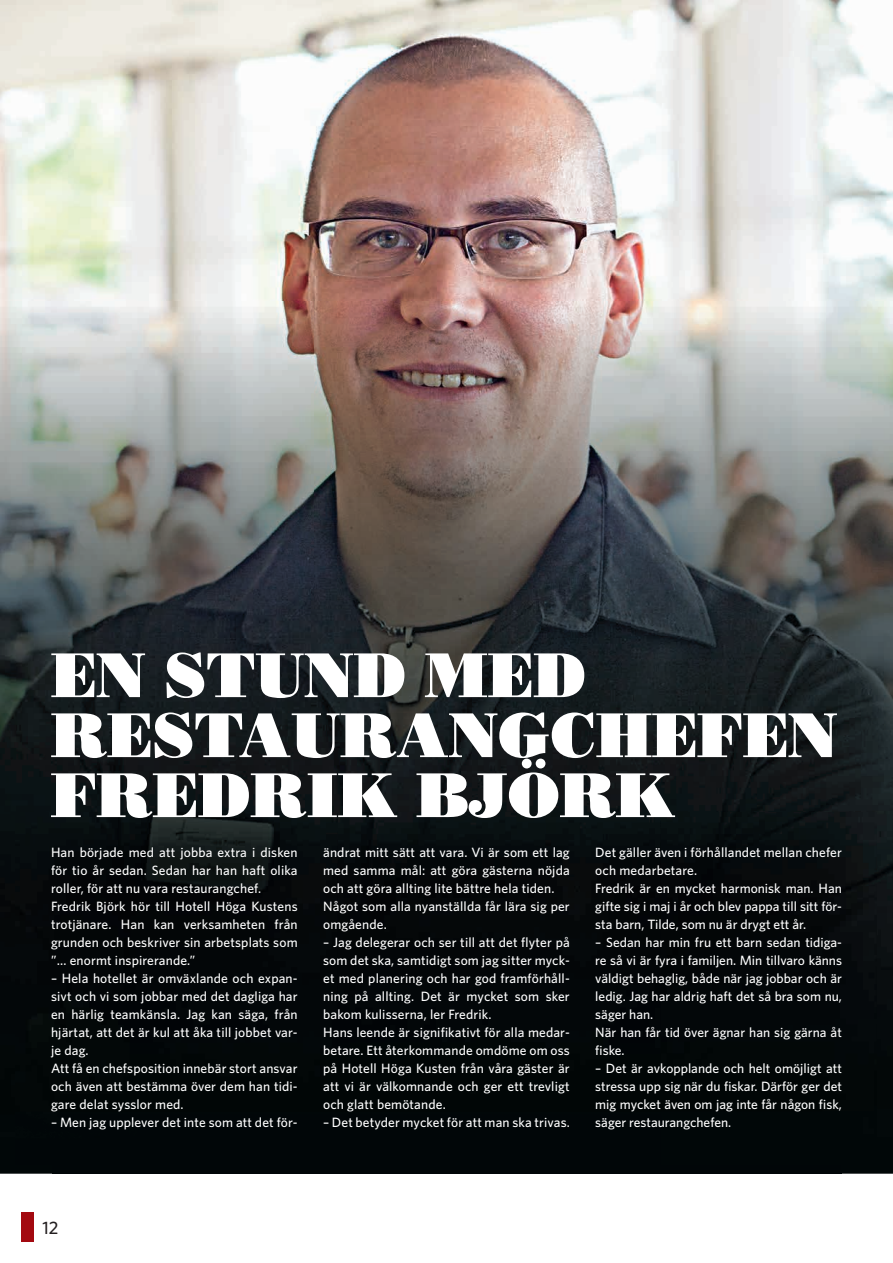
<style>
.page{position:relative;width:893px;height:1263px;background:#fff}
.page>*{position:absolute;margin:0;border:0;box-sizing:border-box;transform-origin:0 0}
.t1{font:63px/60px "Bodoni Poster";color:#fff}
.t2{font:500 18px "Whitney";color:#231f20}
.t3{font:500 13.5px/18px "Whitney";letter-spacing:.01em;color:#fff}
</style>
<div class="page">
<div style="left:21px;top:1212px;width:13px;height:30px;background:#a30910"></div>
<img style="left:0;top:0;width:893px;height:302px">
<img style="left:0;top:302px;width:630px;height:307px">
<img style="left:630px;top:302px;width:263px;height:512px">
<img style="left:0;top:609px;width:472px;height:205px">
<img style="left:472px;top:609px;width:159px;height:203px">
<div style="left:0;top:814px;width:52px;height:360px;background:#030809"></div>
<img style="left:841px;top:814px;width:52px;height:360px">
<div style="left:52px;top:1165px;width:789px;height:9px;background:#010608"></div>
<img style="left:16px;top:812px;width:861px;height:353px">
<h1 class="t1" style="left:51px;top:645px;width:788px">EN STUND MED<br>RESTAURANGCHEFEN<br>FREDRIK BJÖRK</h1>
<p class="t3" style="left:51px;top:843px;width:248px">Han började med att jobba extra i disken för tio år sedan. Sedan har han haft olika roller, för att nu vara restaurangchef.<br>Fredrik Björk hör till Hotell Höga Kustens trotjänare. Han kan verksamheten från grunden och beskriver sin arbetsplats som ”… enormt inspirerande.”</p>
<p class="t3" style="left:51px;top:969px;width:248px">– Hela hotellet är omväxlande och expan&shy;sivt och vi som jobbar med det dagliga har en härlig teamkänsla. Jag kan säga, från hjärtat, att det är kul att åka till jobbet var&shy;je dag.<br>Att få en chefsposition innebär stort ansvar och även att bestämma över dem han tidi&shy;gare delat sysslor med.</p>
<p class="t3" style="left:51px;top:1113px;width:248px">– Men jag upplever det inte som att det för-</p>
<p class="t3" style="left:323px;top:843px;width:248px">ändrat mitt sätt att vara. Vi är som ett lag med samma mål: att göra gästerna nöjda och att göra allting lite bättre hela tiden.<br>Något som alla nyanställda får lära sig per omgående.</p>
<p class="t3" style="left:323px;top:933px;width:248px">– Jag delegerar och ser till att det flyter på som det ska, samtidigt som jag sitter myck&shy;et med planering och har god framförhåll&shy;ning på allting. Det är mycket som sker bakom kulisserna, ler Fredrik.<br>Hans leende är signifikativt för alla medar&shy;betare. Ett återkommande omdöme om oss på Hotell Höga Kusten från våra gäster är att vi är välkomnande och ger ett trevligt och glatt bemötande.</p>
<p class="t3" style="left:323px;top:1113px;width:248px">– Det betyder mycket för att man ska trivas.</p>
<p class="t3" style="left:595px;top:843px;width:248px">Det gäller även i förhållandet mellan chefer och medarbetare.<br>Fredrik är en mycket harmonisk man. Han gifte sig i maj i år och blev pappa till sitt för&shy;sta barn, Tilde, som nu är drygt ett år.</p>
<p class="t3" style="left:595px;top:933px;width:248px">– Sedan har min fru ett barn sedan tidiga&shy;re så vi är fyra i familjen. Min tillvaro känns väldigt behaglig, både när jag jobbar och är ledig. Jag har aldrig haft det så bra som nu, säger han.<br>När han får tid över ägnar han sig gärna åt fiske.</p>
<p class="t3" style="left:595px;top:1059px;width:248px;text-align:justify">– Det är avkopplande och helt omöjligt att stressa upp sig när du fiskar. Därför ger det mig mycket även om jag inte får någon fisk, säger restaurangchefen.</p>
<h2 class="t2" style="left:43px;top:1216px;width:17px">12</h2>
</div>
